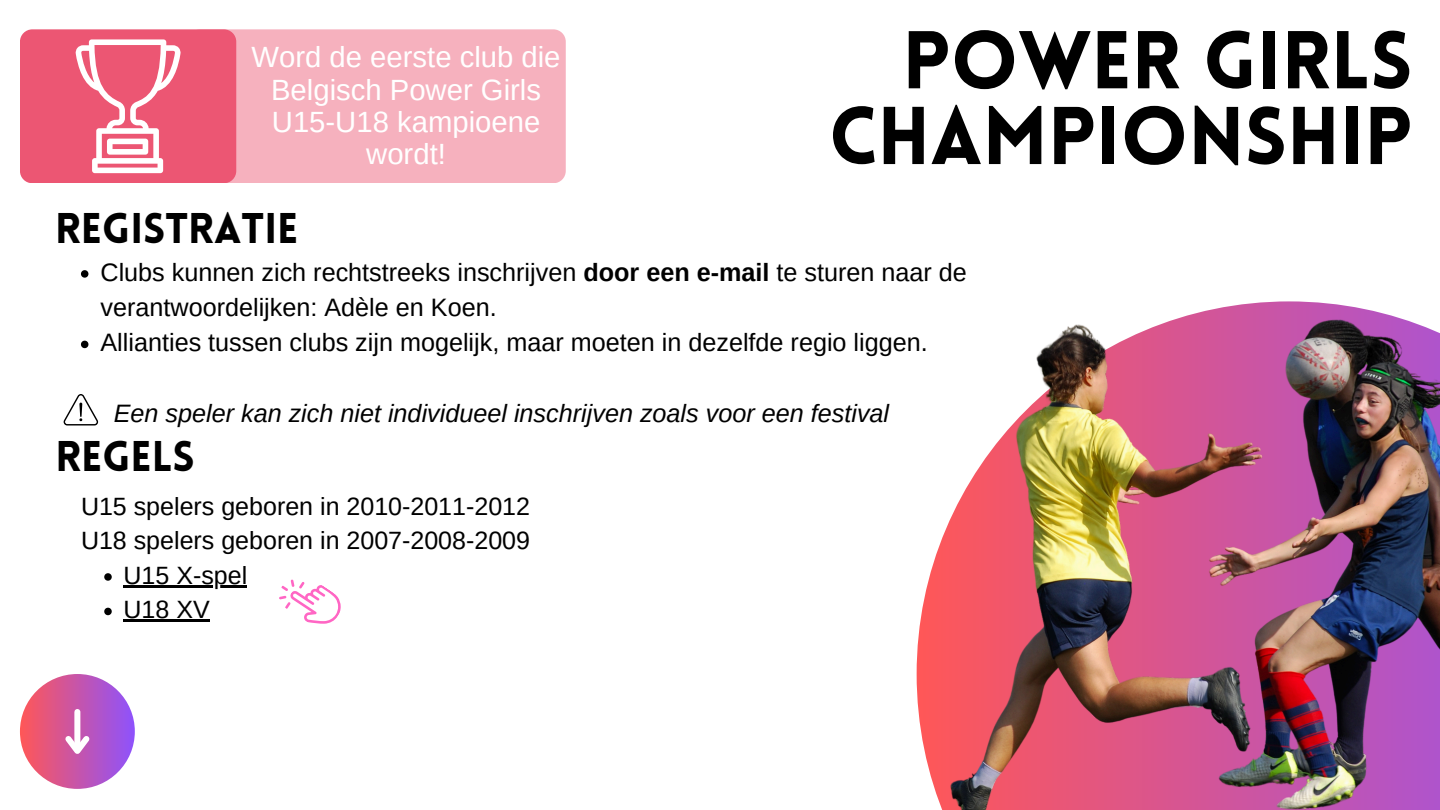
<style>
.page{position:relative;width:1440px;height:810px;background:#fff}
.page>*{position:absolute;margin:0;border:0;box-sizing:border-box;transform-origin:0 0}
.t1{font:900 80.1px/75.8px "Lovelo";color:#000;text-align:right}
.t2{font:900 42px "Lovelo";color:#000}
.t3{font:29.3px/32.2px "Arimo";color:#fff;text-align:center}
.t4{font:25.2px/35.2px "Arimo";color:#000}
.t5{font:italic 25.2px "Arimo";color:#000}
.t6{font:25px "Arimo";color:#000}
.s1{font-weight:700}
</style>
<div class="page">
<div style="left:188px;top:29px;width:378px;height:154px;background:#f6b1be;border-radius:12px"></div>
<div style="left:20px;top:29px;width:216px;height:154px;background:#ec5673;border-radius:12px"></div>
<div style="left:20px;top:674px;width:115px;height:115px;background:linear-gradient(to right,#ff5757,#8e54fd);border-radius:50%"></div>
<div style="left:74px;top:712px;width:6px;height:37px;background:#fff"></div>
<svg style="left:60px;top:731px;width:35px;height:30px"></svg>
<img style="left:916px;top:301px;width:524px;height:509px">
<svg style="left:75px;top:39px;width:105px;height:134px"></svg>
<svg style="left:64px;top:394px;width:34px;height:32px"></svg>
<svg style="left:279px;top:579px;width:62px;height:45px"></svg>
<svg style="left:81px;top:270px;width:7px;height:8px"></svg>
<svg style="left:81px;top:341px;width:7px;height:7px"></svg>
<svg style="left:104px;top:573px;width:8px;height:8px"></svg>
<hr style="left:124px;top:585px;width:123px;height:2px;background:#000">
<svg style="left:104px;top:608px;width:8px;height:7px"></svg>
<hr style="left:124px;top:620px;width:86px;height:2px;background:#000">
<h3 class="t3" style="left:252px;top:41px;width:311px">Word de eerste club die<br>Belgisch Power Girls<br>U15-U18 kampioene wordt!</h3>
<p class="t2" style="left:55px;top:212px;width:245px">REGISTRATIE</p>
<h1 class="t1" style="left:829px;top:30px;width:585px">POWER GIRLS<br>CHAMPIONSHIP</h1>
<h2 class="t4" style="left:101px;top:254px;width:868px">Clubs kunnen zich rechtstreeks inschrijven <span class="s1">door een e-mail</span> te sturen naar de verantwoordelijken: Adèle en Koen.</h2>
<p class="t4" style="left:101px;top:325px;width:829px">Allianties tussen clubs zijn mogelijk, maar moeten in dezelfde regio liggen.</p>
<p class="t5" style="left:114px;top:399px;width:777px">Een speler kan zich niet individueel inschrijven zoals voor een festival</p>
<p class="t2" style="left:55px;top:440px;width:141px">REGELS</p>
<p class="t6" style="left:81px;top:492px;width:451px">U15 spelers geboren in 2010-2011-2012</p>
<h2 class="t6" style="left:81px;top:527px;width:451px">U18 spelers geboren in 2007-2008-2009</h2>
<p class="t6" style="left:124px;top:561px;width:125px">U15 X-spel</p>
<p class="t6" style="left:124px;top:596px;width:88px">U18 XV</p>
</div>
